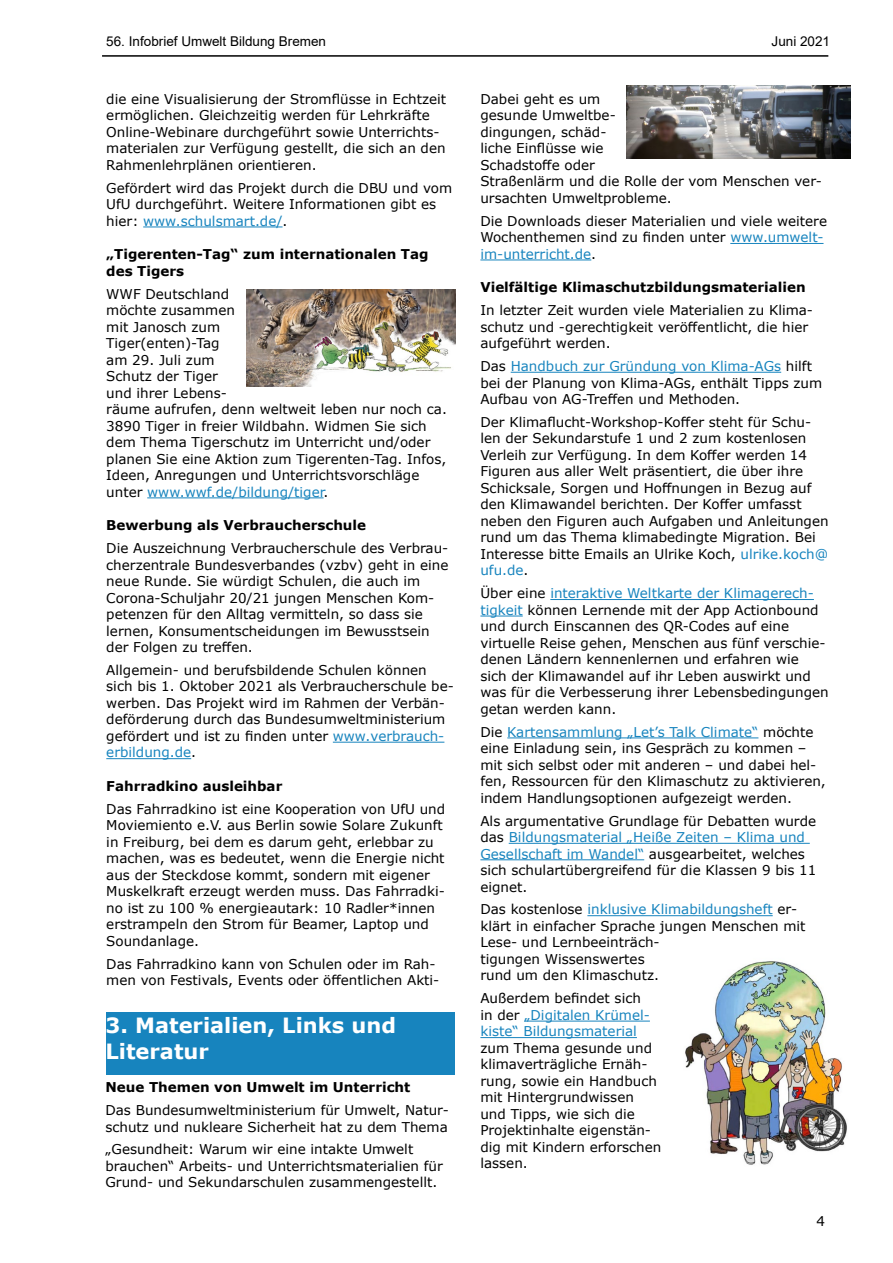
<style>
.page{position:relative;width:893px;height:1263px;background:#fff}
.page>*{position:absolute;margin:0;border:0;box-sizing:border-box;transform-origin:0 0}
.t1{font:700 21px/25.2px "Verdana";color:#fff}
.t2{font:13.5px/16.5px "Verdana";color:#000}
.t3{font:700 13.5px/16.5px "Verdana";color:#000}
.t4{font:13.5px/16.5px "Verdana";color:#1784be}
.t5{font:13.5px "Arial";color:#000}
.s1{color:#1784be}
.s2{color:#000}
</style>
<div class="page">
<hr style="left:102px;top:55px;width:726px;height:2px;background:#000">
<hr style="left:143px;top:227px;width:140px;height:1px;background:#1784be">
<hr style="left:147px;top:497px;width:177px;height:1px;background:#1784be">
<hr style="left:333px;top:742px;width:111px;height:1px;background:#1784be">
<hr style="left:106px;top:758px;width:85px;height:1px;background:#1784be">
<div style="left:106px;top:1012px;width:349px;height:62px;background:#1784be"></div>
<hr style="left:730px;top:243px;width:93px;height:1px;background:#1784be">
<hr style="left:480px;top:260px;width:111px;height:1px;background:#1784be">
<hr style="left:511px;top:372px;width:270px;height:1px;background:#1784be">
<hr style="left:550px;top:599px;width:264px;height:1px;background:#1784be">
<hr style="left:480px;top:616px;width:43px;height:1px;background:#1784be">
<hr style="left:507px;top:737px;width:251px;height:1px;background:#1784be">
<hr style="left:509px;top:843px;width:301px;height:1px;background:#1784be">
<hr style="left:480px;top:859px;width:164px;height:1px;background:#1784be">
<hr style="left:587px;top:915px;width:186px;height:1px;background:#1784be">
<hr style="left:524px;top:1021px;width:126px;height:1px;background:#1784be">
<hr style="left:480px;top:1037px;width:157px;height:1px;background:#1784be">
<img style="left:247px;top:289px;width:208px;height:98px">
<img style="left:626px;top:85px;width:224px;height:73px">
<img style="left:685px;top:961px;width:162px;height:204px">
<p class="t5" style="left:106px;top:32px;width:221px">56. Infobrief Umwelt Bildung Bremen</p>
<p class="t5" style="left:772px;top:32px;width:60px">Juni 2021</p>
<p class="t2" style="left:106px;top:91px;width:341px">die eine Visualisierung der Stromflüsse in Echtzeit ermöglichen. Gleichzeitig werden für Lehrkräfte Online-Webinare durchgeführt sowie Unterrichts&shy;materialen zur Verfügung gestellt, die sich an den Rahmenlehrplänen orientieren.</p>
<p class="t2" style="left:106px;top:179px;width:347px">Gefördert wird das Projekt durch die DBU und vom<br>UfU durchgeführt. Weitere Informationen gibt es hier: <span class="s1">www.schulsmart.de/</span>.</p>
<p class="t3" style="left:106px;top:246px;width:324px">„Tigerenten-Tag“ zum internationalen Tag des Tigers</p>
<p class="t2" style="left:106px;top:285px;width:342px">WWF Deutschland<br>möchte zusammen<br>mit Janosch zum<br>Tiger(enten)-Tag<br>am 29. Juli zum<br>Schutz der Tiger<br>und ihrer Lebens-<br>räume aufrufen, denn weltweit leben nur noch ca.<br>3890 Tiger in freier Wildbahn. Widmen Sie sich dem Thema Tigerschutz im Unterricht und/oder planen Sie eine Aktion zum Tigerenten-Tag. Infos,<br>Ideen, Anregungen und Unterrichtsvorschläge unter <span class="s1">www.wwf.de/bildung/tiger</span>.</p>
<p class="t3" style="left:106px;top:517px;width:261px">Bewerbung als Verbraucherschule</p>
<p class="t2" style="left:106px;top:540px;width:344px">Die Auszeichnung Verbraucherschule des Verbrau&shy;cherzentrale Bundesverbandes (vzbv) geht in eine neue Runde. Sie würdigt Schulen, die auch im Corona-Schuljahr 20/21 jungen Menschen Kom&shy;petenzen für den Alltag vermitteln, so dass sie lernen, Konsumentscheidungen im Bewusstsein der Folgen zu treffen.</p>
<p class="t2" style="left:106px;top:662px;width:349px">Allgemein- und berufsbildende Schulen können sich bis 1. Oktober 2021 als Verbraucherschule be&shy;werben. Das Projekt wird im Rahmen der Verbän&shy;deförderung durch das Bundesumweltministerium gefördert und ist zu finden unter <span class="s1">www.verbrauch&shy;erbildung.de</span>.</p>
<p class="t3" style="left:106px;top:777px;width:178px">Fahrradkino ausleihbar</p>
<p class="t2" style="left:106px;top:800px;width:340px">Das Fahrradkino ist eine Kooperation von UfU und Moviemiento e.V. aus Berlin sowie Solare Zukunft in Freiburg, bei dem es darum geht, erlebbar zu machen, was es bedeutet, wenn die Energie nicht aus der Steckdose kommt, sondern mit eigener Muskelkraft erzeugt werden muss. Das Fahrradki&shy;no ist zu 100 % energieautark: 10 Radler*innen erstrampeln den Strom für Beamer, Laptop und Soundanlage.</p>
<p class="t2" style="left:106px;top:955px;width:335px">Das Fahrradkino kann von Schulen oder im Rah&shy;men von Festivals, Events oder öffentlichen Akti-</p>
<h1 class="t1" style="left:105px;top:1013px;width:292px">3. Materialien, Links und<br>Literatur</h1>
<p class="t3" style="left:105px;top:1079px;width:306px">Neue Themen von Umwelt im Unterricht</p>
<p class="t2" style="left:105px;top:1102px;width:345px">Das Bundesumweltministerium für Umwelt, Natur&shy;schutz und nukleare Sicherheit hat zu dem Thema</p>
<p class="t2" style="left:105px;top:1141px;width:339px">„Gesundheit: Warum wir eine intakte Umwelt brauchen“ Arbeits- und Unterrichtsmaterialien für<br>Grund- und Sekundarschulen zusammengestellt.</p>
<p class="t2" style="left:480px;top:91px;width:343px">Dabei geht es um<br>gesunde Umweltbe-<br>dingungen, schäd-<br>liche Einflüsse wie<br>Schadstoffe oder<br>Straßenlärm und die Rolle der vom Menschen ver&shy;ursachten Umweltprobleme.</p>
<p class="t2" style="left:480px;top:212px;width:348px">Die Downloads dieser Materialien und viele weitere<br>Wochenthemen sind zu finden unter <span class="s1">www.umwelt&shy;im-unterricht.de</span>.</p>
<p class="t3" style="left:480px;top:279px;width:327px">Vielfältige Klimaschutzbildungsmaterialien</p>
<p class="t2" style="left:480px;top:302px;width:334px">In letzter Zeit wurden viele Materialien zu Klima&shy;schutz und -gerechtigkeit veröffentlicht, die hier aufgeführt werden.</p>
<p class="t2" style="left:480px;top:358px;width:343px">Das <span class="s1">Handbuch zur Gründung von Klima-AGs</span> hilft bei der Planung von Klima-AGs, enthält Tipps zum<br>Aufbau von AG-Treffen und Methoden.</p>
<p class="t2" style="left:480px;top:414px;width:350px">Der Klimaflucht-Workshop-Koffer steht für Schu&shy;len der Sekundarstufe 1 und 2 zum kostenlosen Verleih zur Verfügung. In dem Koffer werden 14<br>Figuren aus aller Welt präsentiert, die über ihre Schicksale, Sorgen und Hoffnungen in Bezug auf den Klimawandel berichten. Der Koffer umfasst neben den Figuren auch Aufgaben und Anleitungen rund um das Thema klimabedingte Migration. Bei Interesse bitte Emails an Ulrike Koch, <span class="s1">ulrike.koch@ ufu.de</span>.</p>
<p class="t2" style="left:480px;top:585px;width:350px">Über eine <span class="s1">interaktive Weltkarte der Klimagerech&shy;tigkeit</span> können Lernende mit der App Actionbound und durch Einscannen des QR-Codes auf eine virtuelle Reise gehen, Menschen aus fünf verschie&shy;denen Ländern kennenlernen und erfahren wie<br>sich der Klimawandel auf ihr Leben auswirkt und was für die Verbesserung ihrer Lebensbedingungen getan werden kann.</p>
<p class="t2" style="left:480px;top:723px;width:347px">Die <span class="s1">Kartensammlung „Let’s Talk Climate“</span> möchte eine Einladung sein, ins Gespräch zu kommen – mit sich selbst oder mit anderen – und dabei hel&shy;fen, Ressourcen für den Klimaschutz zu aktivieren, indem Handlungsoptionen aufgezeigt werden.</p>
<p class="t2" style="left:480px;top:812px;width:338px">Als argumentative Grundlage für Debatten wurde das <span class="s1">Bildungsmaterial „Heiße Zeiten – Klima und Gesellschaft im Wandel“</span> ausgearbeitet, welches sich schulartübergreifend für die Klassen 9 bis 11 eignet.</p>
<p class="t2" style="left:480px;top:901px;width:327px">Das kostenlose <span class="s1">inklusive Klimabildungsheft</span> er&shy;klärt in einfacher Sprache jungen Menschen mit Lese- und Lernbeeinträch-<br>tigungen Wissenswertes<br>rund um den Klimaschutz.</p>
<p class="t4" style="left:480px;top:990px;width:171px"><span class="s2">Außerdem befindet sich in der</span> „Digitalen Krümel&shy;kiste“ Bildungsmaterial</p>
<p class="t2" style="left:480px;top:1039px;width:183px">zum Thema gesunde und klimaverträgliche Ernäh&shy;rung, sowie ein Handbuch mit Hintergrundwissen und Tipps, wie sich die<br>Projektinhalte eigenstän&shy;dig mit Kindern erforschen lassen.</p>
<p class="t2" style="left:816px;top:1212px;width:10px">4</p>
</div>
